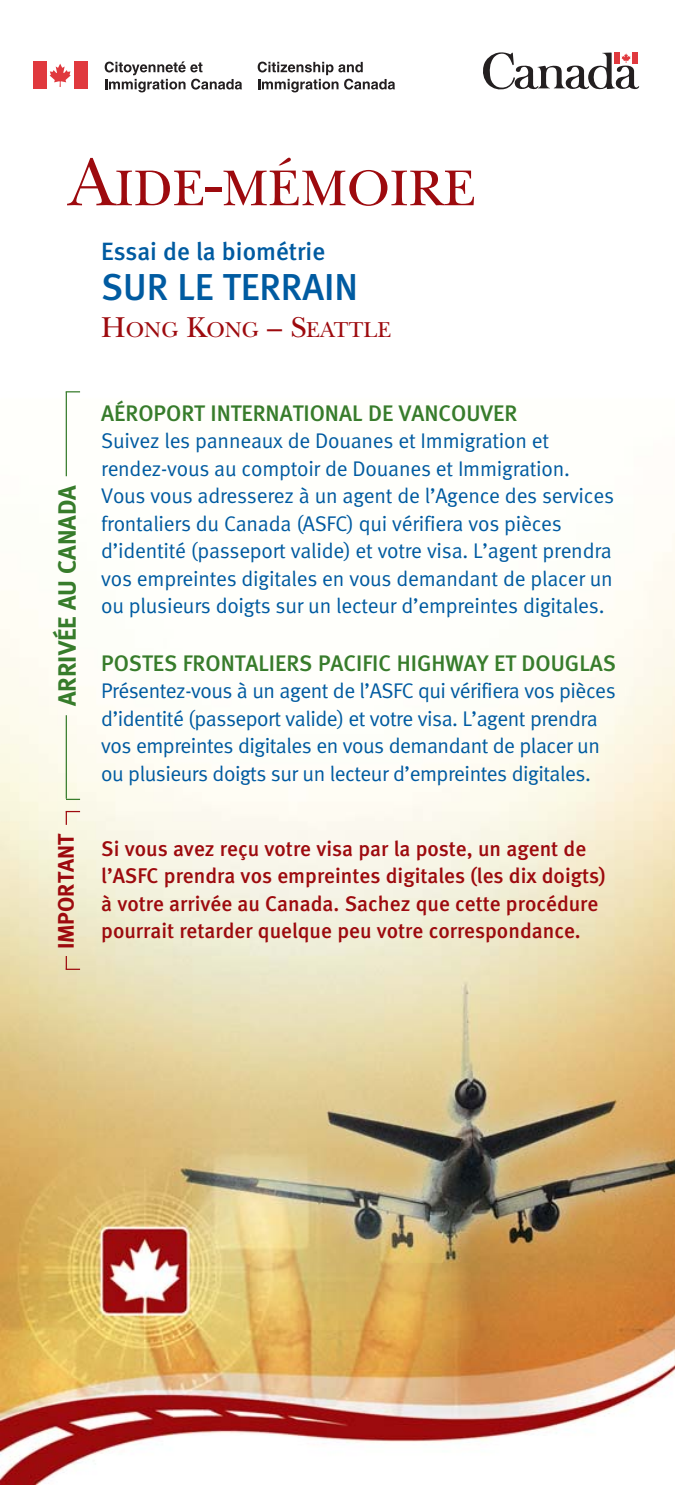
<style>
.page{position:relative;width:675px;height:1485px;background:#fff}
.page>*{position:absolute;margin:0;border:0;box-sizing:border-box;transform-origin:0 0}
.t1{font:52.5px "New Baskerville";color:#9d0a0e}
.t2{font:500 37.5px "Infiniti Meta";color:#005ba1}
.t3{font:500 25px "Infiniti Meta";color:#005ba1}
.t4{font:700 25px "Infiniti Meta";color:#377c2b}
.t5{font:500 22.5px "Infiniti Meta";color:#377c2b}
.t6{font:22.5px "New Baskerville";color:#9d0a0e}
.t7{font:700 22.5px "Infiniti Meta";color:#9d0a0e}
.t8{font:21.25px/27.5px "Infiniti Meta Normal";letter-spacing:-.01em;color:#005ba1}
.t9{font:500 21.25px/27.5px "Infiniti Meta";color:#9d0a0e}
.s1{font-size:70px}
.s2{font-size:30px}
</style>
<div class="page">
<img style="left:0;top:391px;width:675px;height:1094px">
<hr style="left:66px;top:392px;width:1px;height:84px;background:#377c2b">
<hr style="left:66px;top:715px;width:1px;height:84px;background:#377c2b">
<svg style="left:66px;top:391px;width:14px;height:1px"></svg>
<svg style="left:66px;top:811px;width:14px;height:14px"></svg>
<svg style="left:66px;top:956px;width:14px;height:14px"></svg>
<svg style="left:66px;top:799px;width:14px;height:1px"></svg>
<div style="left:33px;top:62px;width:13px;height:27px;background:#e0393e"></div>
<svg style="left:50px;top:64px;width:21px;height:23px"></svg>
<div style="left:74px;top:62px;width:14px;height:27px;background:#e0393e"></div>
<svg style="left:258px;top:62px;width:137px;height:30px"></svg>
<svg style="left:105px;top:61px;width:137px;height:31px"></svg>
<svg style="left:483px;top:52px;width:156px;height:37px"></svg>
<div style="left:614px;top:53px;width:6px;height:11px;background:#e0393e"></div>
<div style="left:632px;top:53px;width:6px;height:11px;background:#e0393e"></div>
<h1 class="t1" style="left:69px;top:169px;width:409px"><span class="s1">A</span>IDE<span class="s1">-</span>MÉMOIRE</h1>
<p class="t3" style="left:101px;top:243px;width:225px">Essai de la biométrie</p>
<h2 class="t2" style="left:101px;top:274px;width:258px">SUR LE TERRAIN</h2>
<p class="t6" style="left:101px;top:322px;width:292px"><span class="s2">H</span>ONG <span class="s2">K</span>ONG <span class="s2">– S</span>EATTLE</p>
<p class="t4" style="left:58px;top:706px;width:223px;rotate:-90deg">ARRIVÉE AU CANADA</p>
<p class="t7" style="left:58px;top:949px;width:117px;rotate:-90deg">IMPORTANT</p>
<p class="t5" style="left:101px;top:405px;width:418px">AÉROPORT INTERNATIONAL DE VANCOUVER</p>
<p class="t8" style="left:101px;top:428px;width:514px">Suivez les panneaux de Douanes et Immigration et rendez-vous au comptoir de Douanes et Immigration.<br>Vous vous adresserez à un agent de l’Agence des services frontaliers du Canada (ASFC) qui vérifiera vos pièces d’identité (passeport valide) et votre visa. L’agent prendra vos empreintes digitales en vous demandant de placer un ou plusieurs doigts sur un lecteur d’empreintes digitales.</p>
<p class="t5" style="left:101px;top:655px;width:516px">POSTES FRONTALIERS PACIFIC HIGHWAY ET DOUGLAS</p>
<p class="t8" style="left:101px;top:678px;width:516px">Présentez-vous à un agent de l’ASFC qui vérifiera vos pièces d’identité (passeport valide) et votre visa. L’agent prendra vos empreintes digitales en vous demandant de placer un ou plusieurs doigts sur un lecteur d’empreintes digitales.</p>
<p class="t9" style="left:101px;top:836px;width:506px">Si vous avez reçu votre visa par la poste, un agent de l’ASFC prendra vos empreintes digitales (les dix doigts) à votre arrivée au Canada. Sachez que cette procédure pourrait retarder quelque peu votre correspondance.</p>
</div>
